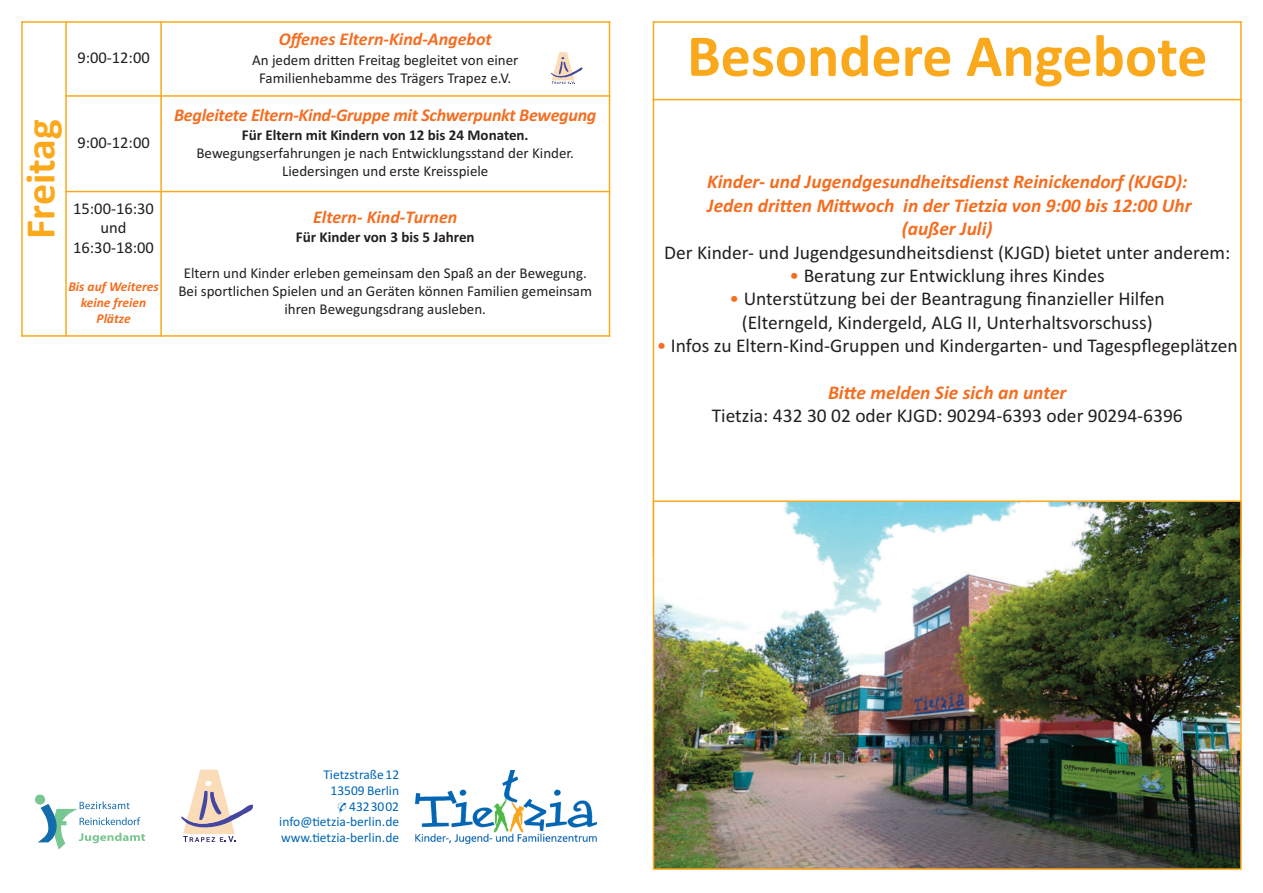
<style>
.page{position:relative;width:1263px;height:893px;background:#fff}
.page>*{position:absolute;margin:0;border:0;box-sizing:border-box;transform-origin:0 0}
.t1{font:700 60px "Calibri";color:#f9a91b}
.t2{font:700 42px "Calibri";color:#f9a91b}
.t3{font:19.5px/23.4px "Calibri";color:#231f20;text-align:center}
.t4{font:italic 700 19.5px/23.4px "Calibri";color:#f36e21;text-align:center}
.t5{font:italic 700 18px "Calibri";letter-spacing:-.015em;color:#f36e21}
.t6{font:16.5px/19.8px "Calibri";color:#231f20;text-align:center}
.t7{font:15px/18px "Calibri";color:#231f20;text-align:center}
.t8{font:700 15px "Calibri";color:#231f20}
.t9{font:13.5px/15.6px "Calibri";color:#0166b3;text-align:right}
.t10{font:italic 700 13.5px/16.2px "Calibri";color:#f36e21;text-align:center}
.s1{color:#f36e21}
.s2{font-family:"Arial Unicode MS";font-size:13.05px}
</style>
<div class="page">
<hr style="left:21px;top:21px;width:2px;height:316px;background:#f9a91b">
<hr style="left:65px;top:21px;width:2px;height:316px;background:#f9a91b">
<hr style="left:160px;top:21px;width:2px;height:316px;background:#f9a91b">
<hr style="left:609px;top:21px;width:1px;height:316px;background:#f9a91b">
<hr style="left:21px;top:21px;width:589px;height:2px;background:#f9a91b">
<hr style="left:65px;top:95px;width:545px;height:2px;background:#f9a91b">
<hr style="left:65px;top:191px;width:545px;height:1px;background:#f9a91b">
<hr style="left:21px;top:335px;width:589px;height:2px;background:#f9a91b">
<hr style="left:653px;top:21px;width:1px;height:536px;background:#f9a91b">
<hr style="left:1240px;top:21px;width:2px;height:536px;background:#f9a91b">
<hr style="left:653px;top:21px;width:589px;height:2px;background:#f9a91b">
<hr style="left:653px;top:99px;width:589px;height:1px;background:#f9a91b">
<img style="left:415px;top:770px;width:181px;height:74px">
<div style="left:35px;top:794px;width:10px;height:11px;background:#78c692;border-radius:50%"></div>
<svg style="left:37px;top:801px;width:108px;height:48px"></svg>
<svg style="left:181px;top:770px;width:72px;height:72px"></svg>
<img style="left:656px;top:503px;width:583px;height:364px">
<div style="left:653px;top:500px;width:589px;height:370px;border:2px solid #f9a91b"></div>
<svg style="left:551px;top:52px;width:31px;height:32px"></svg>
<p class="t6" style="left:77px;top:48px;width:74px">9:00-12:00</p>
<h2 class="t2" style="left:15px;top:239px;width:121px;rotate:-90deg">Freitag</h2>
<p class="t6" style="left:77px;top:132px;width:74px">9:00-12:00</p>
<p class="t6" style="left:73px;top:198px;width:82px">15:00-16:30 und<br>16:30-18:00</p>
<p class="t10" style="left:68px;top:278px;width:92px">Bis auf Weiteres keine freien<br>Plätze</p>
<p class="t5" style="left:279px;top:28px;width:215px">Offenes Eltern-Kind-Angebot</p>
<p class="t7" style="left:252px;top:50px;width:268px">An jedem dritten Freitag begleitet von einer<br>Familienhebamme des Trägers Trapez e.V.</p>
<p class="t5" style="left:174px;top:104px;width:424px">Begleitete Eltern-Kind-Gruppe mit Schwerpunkt Bewegung</p>
<p class="t8" style="left:242px;top:126px;width:288px">Für Eltern mit Kindern von 12 bis 24 Monaten.</p>
<p class="t7" style="left:196px;top:144px;width:379px">Bewegungserfahrungen je nach Entwicklungsstand der Kinder.<br>Liedersingen und erste Kreisspiele</p>
<p class="t5" style="left:313px;top:206px;width:146px">Eltern- Kind-Turnen</p>
<p class="t8" style="left:296px;top:228px;width:180px">Für Kinder von 3 bis 5 Jahren</p>
<p class="t7" style="left:178px;top:264px;width:415px">Eltern und Kinder erleben gemeinsam den Spaß an der Bewegung.<br>Bei sportlichen Spielen und an Geräten können Familien gemeinsam ihren Bewegungsdrang ausleben.</p>
<h1 class="t1" style="left:687px;top:20px;width:522px">Besondere Angebote</h1>
<p class="t4" style="left:707px;top:170px;width:486px">Kinder- und Jugendgesundheitsdienst Reinickendorf (KJGD):<br>Jeden dritten Mittwoch in der Tietzia von 9:00 bis 12:00 Uhr (außer Juli)</p>
<p class="t3" style="left:664px;top:240px;width:567px">Der Kinder- und Jugendgesundheitsdienst (KJGD) bietet unter anderem:</p>
<p class="t3" style="left:789px;top:263px;width:317px"><span class="s1">•</span> Beratung zur Entwicklung ihres Kindes</p>
<p class="t3" style="left:730px;top:287px;width:437px"><span class="s1">•</span> Unterstützung bei der Beantragung finanzieller Hilfen (Elterngeld, Kindergeld, ALG II, Unterhaltsvorschuss)</p>
<p class="t3" style="left:657px;top:334px;width:582px"><span class="s1">•</span> Infos zu Eltern-Kind-Gruppen und Kindergarten- und Tagespflegeplätzen</p>
<p class="t4" style="left:828px;top:380px;width:240px">Bitte melden Sie sich an unter</p>
<p class="t3" style="left:712px;top:404px;width:473px">Tietzia: 432 30 02 oder KJGD: 90294-6393 oder 90294-6396</p>
<p class="t9" style="left:279px;top:767px;width:121px">Tietzstraße12<br>13509 Berlin <span class="s2">✆</span>4323002 info@tietzia-berlin.de www.tietzia-berlin.de</p>
</div>
